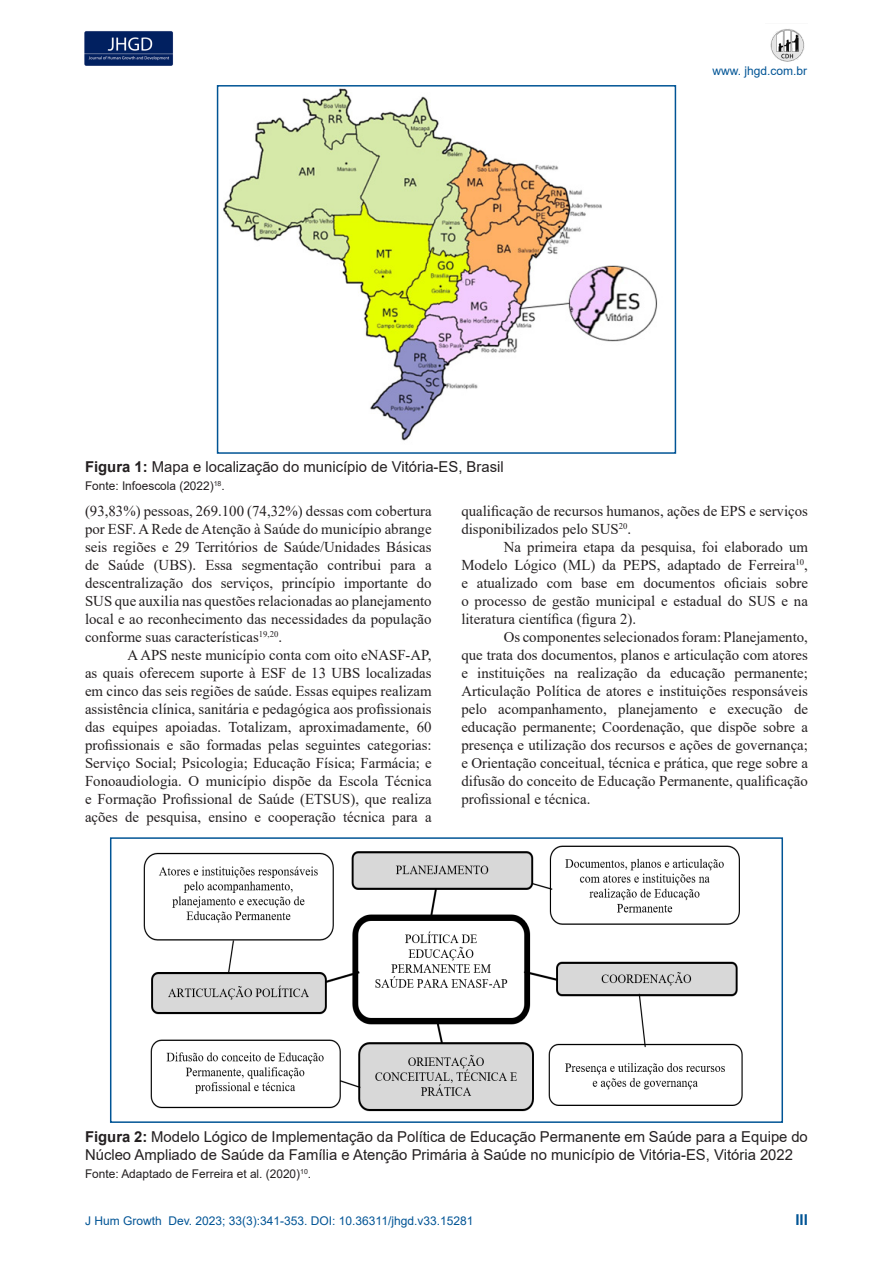
<style>
.page{position:relative;width:893px;height:1263px;background:#fff}
.page>*{position:absolute;margin:0;border:0;box-sizing:border-box;transform-origin:0 0}
.t1{font:15px/18px "Times New Roman";color:#231f20;text-align:justify}
.t2{font:15px/18px "Arial";color:#231f20}
.t3{font:700 15px "Arial";color:#005495}
.t4{font:12px "Arial";color:#005495}
.t5{font:12px "Arial";color:#231f20}
.s1{font-weight:700}
</style>
<div class="page">
<img style="left:84px;top:31px;width:89px;height:35px">
<img style="left:770px;top:29px;width:35px;height:33px">
<img style="left:223px;top:88px;width:435px;height:353px">
<div style="left:217px;top:85px;width:459px;height:369px;border:2px solid #005495"></div>
<img style="left:143px;top:845px;width:600px;height:267px">
<div style="left:110px;top:837px;width:673px;height:286px;border:2px solid #005495"></div>
<p class="t2" style="left:85px;top:457px;width:420px"><span class="s1">Figura 1:</span> Mapa e localização do município de Vitória-ES, Brasil</p>
<p class="t5" style="left:85px;top:477px;width:141px">Fonte: Infoescola (2022)<sup>18</sup>.</p>
<p class="t4" style="left:712px;top:62px;width:96px">www. jhgd.com.br</p>
<p class="t1" style="left:85px;top:502px;width:348px">(93,83%) pessoas, 269.100 (74,32%) dessas com cobertura por ESF. A Rede de Atenção à Saúde do município abrange seis regiões e 29 Territórios de Saúde/Unidades Básicas de Saúde (UBS). Essa segmentação contribui para a descentralização dos serviços, princípio importante do SUS que auxilia nas questões relacionadas ao planejamento local e ao reconhecimento das necessidades da população conforme suas características<sup>19,20</sup>.</p>
<p class="t1" style="left:85px;top:646px;width:348px;text-indent:43px">A APS neste município conta com oito eNASF-AP, as quais oferecem suporte à ESF de 13 UBS localizadas em cinco das seis regiões de saúde. Essas equipes realizam assistência clínica, sanitária e pedagógica aos profissionais das equipes apoiadas. Totalizam, aproximadamente, 60 profissionais e são formadas pelas seguintes categorias:<br>Serviço Social; Psicologia; Educação Física; Farmácia; e Fonoaudiologia. O município dispõe da Escola Técnica e Formação Profissional de Saúde (ETSUS), que realiza ações de pesquisa, ensino e cooperação técnica para a</p>
<p class="t1" style="left:461px;top:501px;width:348px">qualificação de recursos humanos, ações de EPS e serviços disponibilizados pelo SUS<sup>20</sup>.</p>
<p class="t1" style="left:461px;top:537px;width:348px;text-indent:43px">Na primeira etapa da pesquisa, foi elaborado um Modelo Lógico (ML) da PEPS, adaptado de Ferreira<sup>10</sup>, e atualizado com base em documentos oficiais sobre o processo de gestão municipal e estadual do SUS e na literatura científica (figura 2).</p>
<p class="t1" style="left:461px;top:627px;width:348px;text-indent:43px">Os componentes selecionados foram: Planejamento, que trata dos documentos, planos e articulação com atores e instituições na realização da educação permanente; Articulação Política de atores e instituições responsáveis pelo acompanhamento, planejamento e execução de educação permanente; Coordenação, que dispõe sobre a presença e utilização dos recursos e ações de governança; e Orientação conceitual, técnica e prática, que rege sobre a difusão do conceito de Educação Permanente, qualificação profissional e técnica.</p>
<p class="t2" style="left:85px;top:1127px;width:724px"><span class="s1">Figura 2:</span> Modelo Lógico de Implementação da Política de Educação Permanente em Saúde para a Equipe do<br>Núcleo Ampliado de Saúde da Família e Atenção Primária à Saúde no município de Vitória-ES, Vitória 2022</p>
<p class="t5" style="left:85px;top:1165px;width:228px">Fonte: Adaptado de Ferreira et al. (2020)<sup>10</sup>.</p>
<p class="t4" style="left:85px;top:1212px;width:390px">J Hum Growth Dev. 2023; 33(3):341-353. DOI: 10.36311/jhgd.v33.15281</p>
<p class="t3" style="left:795px;top:1209px;width:14px">III</p>
</div>
